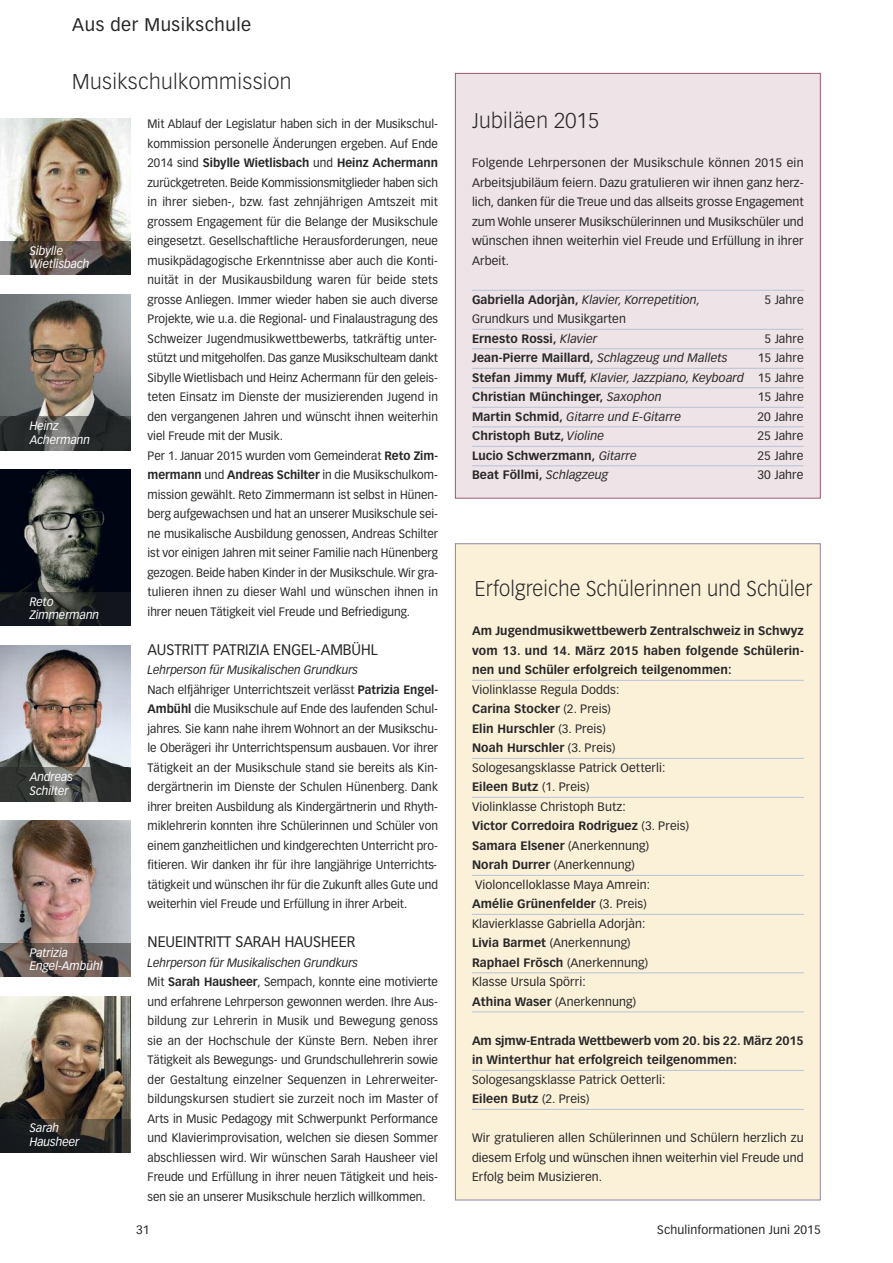
<style>
.page{position:relative;width:893px;height:1263px;background:#fff}
.page>*{position:absolute;margin:0;border:0;box-sizing:border-box;transform-origin:0 0}
.t1{font:300 21px "Vectora LH";letter-spacing:.01em;color:#272627;scale:.95 1}
.t2{font:300 21px "Vectora LH";letter-spacing:.01em;color:#272627}
.t3{font:18px "Vectora LH";letter-spacing:.03em;color:#272627}
.t4{font:15px "Vectora LH";color:#272627;scale:.96 1}
.t5{font:12px/19.5px "Vectora LH";color:#272627;scale:.96 1}
.t6{font:12px/19.5px "Vectora LH";color:#272627}
.t7{font:700 12px/19.5px "Vectora LH";letter-spacing:.01em;color:#272627;text-align:justify}
.t8{font:italic 12px/13.5px "Vectora LH";color:#fff;scale:.96 1}
.t9{font:italic 12px "Vectora LH";letter-spacing:.01em;color:#272627}
.s1{font-weight:700}
.s2{font-style:italic}
.s3{font-weight:700;font-style:normal}
.s4{font-weight:400;font-style:italic}
.s5{font-weight:400}
</style>
<div class="page">
<div style="left:456px;top:74px;width:364px;height:424px;background:#eee3e6"></div>
<div style="left:455px;top:73px;width:366px;height:425px;border:1px solid #9d596d"></div>
<hr style="left:472px;top:290px;width:332px;height:1px;background:#b7c3d7">
<hr style="left:472px;top:329px;width:332px;height:1px;background:#b7c3d7">
<hr style="left:472px;top:348px;width:332px;height:1px;background:#b7c3d7">
<hr style="left:472px;top:368px;width:332px;height:1px;background:#b7c3d7">
<hr style="left:472px;top:387px;width:332px;height:1px;background:#b7c3d7">
<hr style="left:472px;top:407px;width:332px;height:1px;background:#b7c3d7">
<hr style="left:472px;top:426px;width:332px;height:1px;background:#b7c3d7">
<hr style="left:472px;top:446px;width:332px;height:1px;background:#b7c3d7">
<hr style="left:472px;top:465px;width:332px;height:1px;background:#b7c3d7">
<img style="left:0;top:119px;width:131px;height:122px">
<img style="left:0;top:294px;width:131px;height:123px">
<img style="left:0;top:470px;width:131px;height:122px">
<img style="left:0;top:645px;width:131px;height:123px">
<img style="left:0;top:821px;width:131px;height:122px">
<img style="left:0;top:996px;width:131px;height:123px">
<div style="left:456px;top:544px;width:364px;height:655px;background:#fbf1d9"></div>
<hr style="left:472px;top:680px;width:332px;height:1px;background:#b7c3d7">
<hr style="left:472px;top:758px;width:332px;height:1px;background:#b7c3d7">
<hr style="left:472px;top:797px;width:332px;height:1px;background:#b7c3d7">
<hr style="left:472px;top:875px;width:332px;height:1px;background:#b7c3d7">
<hr style="left:472px;top:914px;width:332px;height:1px;background:#b7c3d7">
<hr style="left:472px;top:972px;width:332px;height:1px;background:#b7c3d7">
<hr style="left:472px;top:1011px;width:332px;height:1px;background:#b7c3d7">
<hr style="left:472px;top:1070px;width:332px;height:1px;background:#b7c3d7">
<hr style="left:472px;top:1109px;width:332px;height:1px;background:#b7c3d7">
<img style="left:0;top:241px;width:131px;height:34px">
<img style="left:0;top:417px;width:131px;height:33px">
<img style="left:0;top:592px;width:131px;height:34px">
<img style="left:0;top:768px;width:131px;height:33px">
<img style="left:0;top:943px;width:131px;height:34px">
<img style="left:0;top:1119px;width:131px;height:33px">
<h2 class="t3" style="left:72px;top:17px;width:180px">Aus der Musikschule</h2>
<h1 class="t2" style="left:72px;top:73px;width:221px">Musikschulkommission</h1>
<p class="t8" style="left:30px;top:244px;width:64px">Sibylle<br>Wietlisbach</p>
<p class="t8" style="left:30px;top:420px;width:64px">Heinz<br>Achermann</p>
<p class="t8" style="left:30px;top:595px;width:74px">Reto<br>Zimmermann</p>
<p class="t8" style="left:30px;top:771px;width:47px">Andreas<br>Schilter</p>
<p class="t8" style="left:30px;top:946px;width:77px">Patrizia<br>Engel-Ambühl</p>
<p class="t8" style="left:30px;top:1122px;width:53px">Sarah<br>Hausheer</p>
<p class="t5" style="left:148px;top:115px;width:304px">Mit Ablauf der Legislatur haben sich in der Musikschul&shy;kommission personelle Änderungen ergeben. Auf Ende 2014 sind <span class="s1">Sibylle Wietlisbach</span> und <span class="s1">Heinz Achermann </span>zurückgetreten. Beide Kommissionsmitglieder haben sich in ihrer sieben-, bzw. fast zehnjährigen Amtszeit mit grossem Engagement für die Belange der Musikschule eingesetzt. Gesellschaftliche Herausforderungen, neue musikpädagogische Erkenntnisse aber auch die Konti&shy;nuität in der Musikausbildung waren für beide stets grosse Anliegen. Immer wieder haben sie auch diverse Projekte, wie u.a. die Regional- und Finalaustragung des Schweizer Jugendmusikwettbewerbs, tatkräftig unter&shy;stützt und mitgeholfen. Das ganze Musikschulteam dankt Sibylle Wietlisbach und Heinz Achermann für den geleis&shy;teten Einsatz im Dienste der musizierenden Jugend in den vergangenen Jahren und wünscht ihnen weiterhin viel Freude mit der Musik.<br>Per 1. Januar 2015 wurden vom Gemeinderat <span class="s1">Reto Zim&shy;mermann</span> und <span class="s1">Andreas Schilter</span> in die Musikschulkom&shy;mission gewählt. Reto Zimmermann ist selbst in Hünen&shy;berg aufgewachsen und hat an unserer Musikschule sei&shy;ne musikalische Ausbildung genossen, Andreas Schilter ist vor einigen Jahren mit seiner Familie nach Hünenberg gezogen. Beide haben Kinder in der Musikschule. Wir gra&shy;tulieren ihnen zu dieser Wahl und wünschen ihnen in ihrer neuen Tätigkeit viel Freude und Befriedigung.</p>
<p class="t4" style="left:148px;top:643px;width:241px">AUSTRITT PATRIZIA ENGEL-AMBÜHL</p>
<p class="t5" style="left:148px;top:661px;width:304px"><span class="s2">Lehrperson für Musikalischen Grundkurs<br></span>Nach elfjähriger Unterrichtszeit verlässt <span class="s1">Patrizia Engel-Ambühl</span> die Musikschule auf Ende des laufenden Schul&shy;jahres. Sie kann nahe ihrem Wohnort an der Musikschu&shy;le Oberägeri ihr Unterrichtspensum ausbauen. Vor ihrer Tätigkeit an der Musikschule stand sie bereits als Kin&shy;dergärtnerin im Dienste der Schulen Hünenberg. Dank ihrer breiten Ausbildung als Kindergärtnerin und Rhyth&shy;miklehrerin konnten ihre Schülerinnen und Schüler von einem ganzheitlichen und kindgerechten Unterricht pro&shy;fitieren. Wir danken ihr für ihre langjährige Unterrichts&shy;tätigkeit und wünschen ihr für die Zukunft alles Gute und weiterhin viel Freude und Erfüllung in ihrer Arbeit.</p>
<p class="t4" style="left:148px;top:935px;width:218px">NEUEINTRITT SARAH HAUSHEER</p>
<p class="t5" style="left:148px;top:953px;width:304px"><span class="s2">Lehrperson für Musikalischen Grundkurs<br></span>Mit <span class="s1">Sarah Hausheer</span>, Sempach, konnte eine motivierte und erfahrene Lehrperson gewonnen werden. Ihre Aus&shy;bildung zur Lehrerin in Musik und Bewegung genoss sie an der Hochschule der Künste Bern. Neben ihrer Tätigkeit als Bewegungs- und Grundschullehrerin sowie der Gestaltung einzelner Sequenzen in Lehrerweiter&shy;bildungskursen studiert sie zurzeit noch im Master of Arts in Music Pedagogy mit Schwerpunkt Performance und Klavierimprovisation, welchen sie diesen Sommer abschliessen wird. Wir wünschen Sarah Hausheer viel Freude und Erfüllung in ihrer neuen Tätigkeit und heis&shy;sen sie an unserer Musikschule herzlich willkommen.</p>
<h1 class="t2" style="left:472px;top:112px;width:129px">Jubiläen 2015</h1>
<p class="t6" style="left:472px;top:154px;width:333px;text-align:justify">Folgende Lehrpersonen der Musikschule können 2015 ein Arbeitsjubiläum feiern. Dazu gratulieren wir ihnen ganz herz&shy;lich, danken für die Treue und das allseits grosse Engagement zum Wohle unserer Musikschülerinnen und Musikschüler und wünschen ihnen weiterhin viel Freude und Erfüllung in ihrer Arbeit.</p>
<p class="t9" style="left:472px;top:294px;width:230px"><span class="s3">Gabriella Adorjàn,</span> Klavier, Korrepetition,</p>
<p class="t6" style="left:764px;top:290px;width:41px">5 Jahre</p>
<p class="t6" style="left:472px;top:310px;width:155px">Grundkurs und Musikgarten<br><span class="s1">Ernesto Rossi,</span> <span class="s2">Klavier</span></p>
<p class="t6" style="left:764px;top:329px;width:41px">5 Jahre</p>
<p class="t7" style="left:472px;top:349px;width:257px">Jean-Pierre Maillard, <span class="s4">Schlagzeug und Mallets</span></p>
<p class="t7" style="left:472px;top:349px;width:333px;text-indent:286px"><span class="s5">15 Jahre </span>Stefan Jimmy Muff, <span class="s4">Klavier, Jazzpiano, Keyboard</span> <span class="s5">15 Jahre </span>Christian Münchinger, <span class="s4">Saxophon</span></p>
<p class="t6" style="left:758px;top:388px;width:48px">15 Jahre</p>
<p class="t9" style="left:472px;top:411px;width:211px"><span class="s3">Martin Schmid,</span> Gitarre und E-Gitarre</p>
<p class="t6" style="left:757px;top:407px;width:48px">20 Jahre</p>
<p class="t7" style="left:472px;top:427px;width:134px">Christoph Butz, <span class="s4">Violine</span></p>
<p class="t6" style="left:757px;top:427px;width:48px">25 Jahre</p>
<p class="t7" style="left:472px;top:446px;width:166px">Lucio Schwerzmann, <span class="s4">Gitarre</span></p>
<p class="t6" style="left:757px;top:446px;width:48px">25 Jahre</p>
<p class="t7" style="left:472px;top:466px;width:138px">Beat Föllmi, <span class="s4">Schlagzeug</span></p>
<p class="t6" style="left:757px;top:466px;width:48px">30 Jahre</p>
<h1 class="t1" style="left:475px;top:580px;width:357px">Erfolgreiche Schülerinnen und Schüler</h1>
<p class="t7" style="left:472px;top:622px;width:333px">Am Jugendmusikwettbewerb Zentralschweiz in Schwyz vom 13. und 14. März 2015 haben folgende Schülerin&shy;nen und Schüler erfolgreich teilgenommen:</p>
<p class="t6" style="left:472px;top:680px;width:219px">Violinklasse Regula Dodds:<br><span class="s1">Carina Stocker</span> (2. Preis)<br><span class="s1">Elin Hurschler</span> (3. Preis)<br><span class="s1">Noah Hurschler</span> (3. Preis)<br>Sologesangsklasse Patrick Oetterli:<br><span class="s1">Eileen Butz</span> (1. Preis)<br>Violinklasse Christoph Butz:<br><span class="s1">Victor Corredoira Rodriguez</span> (3. Preis)<br><span class="s1">Samara Elsener</span> (Anerkennung)<br><span class="s1">Norah Durrer</span> (Anerkennung)<br>Violoncelloklasse Maya Amrein:<br><span class="s1">Amélie Grünenfelder</span> (3. Preis)<br>Klavierklasse Gabriella Adorjàn:<br><span class="s1">Livia Barmet</span> (Anerkennung)<br><span class="s1">Raphael Frösch</span> (Anerkennung)<br>Klasse Ursula Spörri:<br><span class="s1">Athina Waser</span> (Anerkennung)</p>
<p class="t7" style="left:472px;top:1031px;width:333px">Am sjmw-Entrada Wettbewerb vom 20. bis 22. März 2015 in Winterthur hat erfolgreich teilgenommen:</p>
<p class="t6" style="left:472px;top:1070px;width:195px">Sologesangsklasse Patrick Oetterli:<br><span class="s1">Eileen Butz</span> (2. Preis)</p>
<p class="t6" style="left:472px;top:1129px;width:333px;text-align:justify">Wir gratulieren allen Schülerinnen und Schülern herzlich zu diesem Erfolg und wünschen ihnen weiterhin viel Freude und Erfolg beim Musizieren.</p>
<p class="t6" style="left:136px;top:1221px;width:15px">31</p>
<p class="t6" style="left:657px;top:1221px;width:165px">Schulinformationen Juni 2015</p>
</div>
